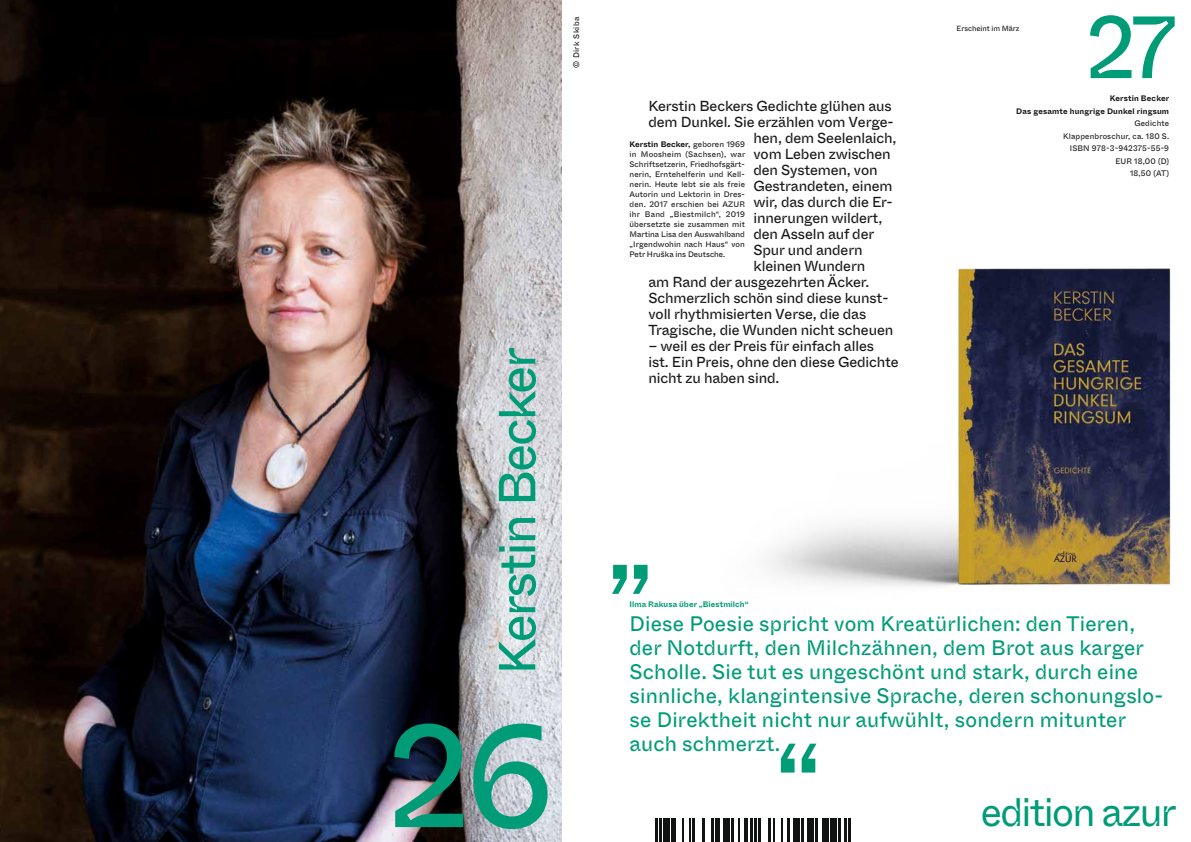
<style>
.page{position:relative;width:1191px;height:842px;background:#fff}
.page>*{position:absolute;margin:0;border:0;box-sizing:border-box;transform-origin:0 0}
.t1{font:145px "Whyte Inktrap";color:#009c78}
.t2{font:113px "Whyte Inktrap";color:#009c78}
.t3{font:88px "Whyte Inktrap";color:#009c78}
.t4{font:52px "Whyte Inktrap";letter-spacing:-.04em;color:#009c78}
.t5{font:39.9px "Whyte Inktrap Trial";letter-spacing:-.045em;color:#009c78}
.t6{font:21px/24px "Whyte Inktrap";letter-spacing:.01em;color:#009c78}
.t7{font:14.5px/16px "Whyte Inktrap";letter-spacing:-.01em;color:#181716}
.t8{font:8px/10px "Whyte Inktrap";letter-spacing:.02em;color:#181716;text-align:right}
.t9{font:700 8px/12.5px "Whyte Inktrap";letter-spacing:.02em;color:#181716;text-align:right}
.t10{font:700 8px "Whyte Inktrap";letter-spacing:.01em;color:#009c78}
.t11{font:7.5px "Whyte Inktrap";color:#181716}
.s1{font-weight:700}
</style>
<div class="page">
<img style="left:766px;top:268px;width:405px;height:319px">
<hr style="left:655px;top:818px;width:2px;height:24px;background:#111212">
<hr style="left:659px;top:818px;width:2px;height:24px;background:#111212">
<div style="left:663px;top:818px;width:7px;height:24px;background:#111212"></div>
<hr style="left:672px;top:818px;width:4px;height:24px;background:#111212">
<hr style="left:682px;top:818px;width:2px;height:24px;background:#111212">
<hr style="left:688px;top:818px;width:2px;height:24px;background:#111212">
<hr style="left:692px;top:818px;width:2px;height:24px;background:#111212">
<hr style="left:703px;top:818px;width:2px;height:24px;background:#111212">
<hr style="left:711px;top:818px;width:2px;height:24px;background:#111212">
<hr style="left:715px;top:818px;width:4px;height:24px;background:#111212">
<div style="left:723px;top:818px;width:6px;height:24px;background:#111212"></div>
<hr style="left:731px;top:818px;width:2px;height:24px;background:#111212">
<hr style="left:738px;top:818px;width:2px;height:24px;background:#111212">
<hr style="left:744px;top:818px;width:4px;height:24px;background:#111212">
<hr style="left:750px;top:818px;width:2px;height:24px;background:#111212">
<hr style="left:754px;top:818px;width:2px;height:24px;background:#111212">
<hr style="left:758px;top:818px;width:2px;height:24px;background:#111212">
<hr style="left:768px;top:818px;width:2px;height:24px;background:#111212">
<hr style="left:772px;top:818px;width:2px;height:24px;background:#111212">
<hr style="left:781px;top:818px;width:2px;height:24px;background:#111212">
<hr style="left:787px;top:818px;width:2px;height:24px;background:#111212">
<div style="left:793px;top:818px;width:6px;height:24px;background:#111212"></div>
<hr style="left:801px;top:818px;width:2px;height:24px;background:#111212">
<div style="left:807px;top:818px;width:6px;height:24px;background:#111212"></div>
<hr style="left:816px;top:818px;width:2px;height:24px;background:#111212">
<div style="left:822px;top:818px;width:6px;height:24px;background:#111212"></div>
<div style="left:830px;top:818px;width:6px;height:24px;background:#111212"></div>
<hr style="left:838px;top:818px;width:2px;height:24px;background:#111212">
<hr style="left:844px;top:818px;width:2px;height:24px;background:#111212">
<hr style="left:848px;top:818px;width:2px;height:24px;background:#111212">
<img style="left:0;top:0;width:561px;height:842px">
<p class="t8" style="left:571px;top:68px;width:52px;rotate:-90deg">© Dirk Skiba</p>
<h3 class="t4" style="left:476px;top:675px;width:329px;rotate:-90deg">Kerstin Becker</h3>
<h1 class="t1" style="left:386px;top:663px;width:169px">26</h1>
<p class="t7" style="left:648px;top:97px;width:245px">Kerstin Beckers Gedichte glühen aus</p>
<p class="t7" style="left:648px;top:113px;width:247px">dem Dunkel. Sie erzählen vom Verge-</p>
<p class="t7" style="left:753px;top:129px;width:145px">hen, dem Seelenlaich,</p>
<p class="t7" style="left:753px;top:145px;width:139px">vom Leben zwischen</p>
<p class="t7" style="left:753px;top:161px;width:125px">den Systemen, von</p>
<p class="t7" style="left:753px;top:177px;width:140px">Gestrandeten, einem</p>
<p class="t7" style="left:753px;top:193px;width:141px">wir, das durch die Er-</p>
<p class="t7" style="left:753px;top:209px;width:130px">innerungen wildert,</p>
<p class="t7" style="left:753px;top:225px;width:122px">den Asseln auf der</p>
<p class="t7" style="left:753px;top:241px;width:111px">Spur und andern</p>
<p class="t7" style="left:753px;top:257px;width:113px">kleinen Wundern</p>
<p class="t7" style="left:648px;top:273px;width:222px">am Rand der ausgezehrten Äcker.</p>
<p class="t7" style="left:648px;top:289px;width:241px">Schmerzlich schön sind diese kunst-</p>
<p class="t7" style="left:648px;top:305px;width:219px">voll rhythmisierten Verse, die das</p>
<p class="t7" style="left:648px;top:321px;width:246px">Tragische, die Wunden nicht scheuen</p>
<p class="t7" style="left:648px;top:337px;width:252px">– weil es der Preis für einfach alles<br>ist. Ein Preis, ohne den diese Gedichte nicht zu haben sind.</p>
<p class="t8" style="left:629px;top:139px;width:117px;text-align:justify"><span class="s1">Kerstin Becker,</span> geboren 1969 in Moosheim (Sachsen), war Schriftsetzerin, Friedhofsgärt&shy;nerin, Erntehelferin und Kell&shy;nerin. Heute lebt sie als freie Autorin und Lektorin in Dres&shy;den. 2017 erschien bei AZUR ihr Band „Biestmilch“, 2019 übersetzte sie zusammen mit Martina Lisa den Auswahlband „Irgendwohin nach Haus“ von Petr Hruška ins Deutsche.</p>
<h3 class="t3" style="left:1085px;top:-21px;width:93px">27</h3>
<p class="t9" style="left:1016px;top:92px;width:154px">Kerstin Becker<br>Das gesamte hungrige Dunkel ringsum</p>
<p class="t8" style="left:1063px;top:117px;width:107px;line-height:12.5px">Gedichte<br>Klappenbroschur, ca. 180 S.<br>ISBN 978-3-942375-55-9<br>EUR 18,00 (D)<br>18,50 (AT)</p>
<p class="t11" style="left:956px;top:22px;width:64px">Erscheint im März</p>
<h2 class="t2" style="left:605px;top:451px;width:52px">„</h2>
<p class="t10" style="left:629px;top:598px;width:121px">Ilma Rakusa über „Biestmilch“</p>
<p class="t6" style="left:629px;top:610px;width:535px">Diese Poesie spricht vom Kreatürlichen: den Tieren, der Notdurft, den Milchzähnen, dem Brot aus karger Scholle. Sie tut es ungeschönt und stark, durch eine sinnliche, klangintensive Sprache, deren schonungslo&shy;se Direktheit nicht nur aufwühlt, sondern mitunter auch schmerzt.</p>
<h2 class="t2" style="left:774px;top:695px;width:51px">“</h2>
<h3 class="t5" style="left:981px;top:794px;width:197px">edition azur</h3>
</div>
